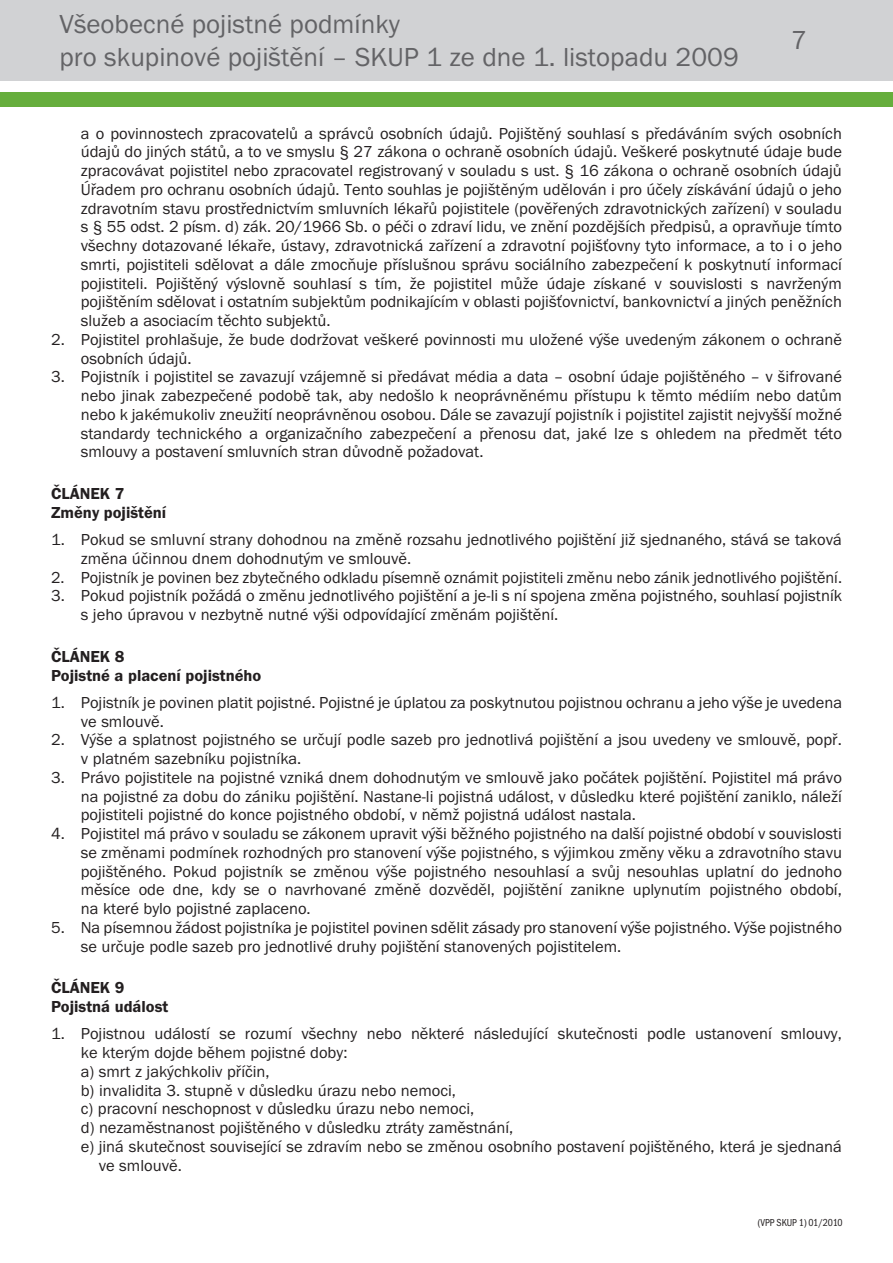
<style>
.page{position:relative;width:893px;height:1263px;background:#fff}
.page>*{position:absolute;margin:0;border:0;box-sizing:border-box;transform-origin:0 0}
.t1{font:27px/32.4px "Franklin Got Itc TOT Boo";color:#636366}
.t2{font:16.5px/18.8px "Franklin Got Itc TOT Boo";color:#231f20}
.t3{font:16.5px/18.8px "Franklin Got Itc TOT Dem";color:#231f20}
.t4{font:10.5px "Franklin Got Itc TOT Boo Con";color:#231f20;scale:.96 1}
</style>
<div class="page">
<div style="left:0;top:0;width:893px;height:81px;background:#d1d2d4"></div>
<div style="left:0;top:92px;width:893px;height:15px;background:#66ae3d"></div>
<h1 class="t1" style="left:60px;top:8px;width:681px">Všeobecné pojistné podmínky<br>pro skupinové pojištění – SKUP 1 ze dne 1. listopadu 2009</h1>
<h1 class="t1" style="left:791px;top:25px;width:17px">7</h1>
<p class="t2" style="left:81px;top:124px;width:763px;text-align:justify">a o povinnostech zpracovatelů a správců osobních údajů. Pojištěný souhlasí s předáváním svých osobních údajů do jiných států, a to ve smyslu § 27 zákona o ochraně osobních údajů. Veškeré poskytnuté údaje bude zpracovávat pojistitel nebo zpracovatel registrovaný v souladu s ust. § 16 zákona o ochraně osobních údajů Úřadem pro ochranu osobních údajů. Tento souhlas je pojištěným udělován i pro účely získávání údajů o jeho zdravotním stavu prostřednictvím smluvních lékařů pojistitele (pověřených zdravotnických zařízení) v souladu s § 55 odst. 2 písm. d) zák. 20/1966 Sb. o péči o zdraví lidu, ve znění pozdějších předpisů, a opravňuje tímto všechny dotazované lékaře, ústavy, zdravotnická zařízení a zdravotní pojišťovny tyto informace, a to i o jeho smrti, pojistiteli sdělovat a dále zmocňuje příslušnou správu sociálního zabezpečení k poskytnutí informací pojistiteli. Pojištěný výslovně souhlasí s tím, že pojistitel může údaje získané v souvislosti s navrženým pojištěním sdělovat i ostatním subjektům podnikajícím v oblasti pojišťovnictví, bankovnictví a jiných peněžních služeb a asociacím těchto subjektů.</p>
<p class="t2" style="left:81px;top:330px;width:763px;text-indent:-30px">2. Pojistitel prohlašuje, že bude dodržovat veškeré povinnosti mu uložené výše uvedeným zákonem o ochraně osobních údajů.</p>
<p class="t2" style="left:81px;top:368px;width:763px;text-align:justify;text-indent:-30px">3. Pojistník i pojistitel se zavazují vzájemně si předávat média a data – osobní údaje pojištěného – v šifrované nebo jinak zabezpečené podobě tak, aby nedošlo k neoprávněnému přístupu k těmto médiím nebo datům nebo k jakémukoliv zneužití neoprávněnou osobou. Dále se zavazují pojistník i pojistitel zajistit nejvyšší možné standardy technického a organizačního zabezpečení a přenosu dat, jaké lze s ohledem na předmět této smlouvy a postavení smluvních stran důvodně požadovat.</p>
<p class="t3" style="left:51px;top:484px;width:117px">ČLÁNEK 7<br>Změny pojištění</p>
<p class="t2" style="left:81px;top:530px;width:763px;text-indent:-30px">1. Pokud se smluvní strany dohodnou na změně rozsahu jednotlivého pojištění již sjednaného, stává se taková změna účinnou dnem dohodnutým ve smlouvě.</p>
<p class="t2" style="left:51px;top:568px;width:792px">2. Pojistník je povinen bez zbytečného odkladu písemně oznámit pojistiteli změnu nebo zánik jednotlivého pojištění.</p>
<p class="t2" style="left:81px;top:587px;width:763px;text-indent:-30px">3. Pokud pojistník požádá o změnu jednotlivého pojištění a je-li s ní spojena změna pojistného, souhlasí pojistník s jeho úpravou v nezbytně nutné výši odpovídající změnám pojištění.</p>
<p class="t3" style="left:51px;top:647px;width:212px">ČLÁNEK 8<br>Pojistné a placení pojistného</p>
<p class="t2" style="left:81px;top:693px;width:763px;text-indent:-30px">1. Pojistník je povinen platit pojistné. Pojistné je úplatou za poskytnutou pojistnou ochranu a jeho výše je uvedena ve smlouvě.</p>
<p class="t2" style="left:81px;top:731px;width:763px;text-indent:-30px">2. Výše a splatnost pojistného se určují podle sazeb pro jednotlivá pojištění a jsou uvedeny ve smlouvě, popř. v platném sazebníku pojistníka.</p>
<p class="t2" style="left:81px;top:768px;width:763px;text-align:justify;text-indent:-30px">3. Právo pojistitele na pojistné vzniká dnem dohodnutým ve smlouvě jako počátek pojištění. Pojistitel má právo na pojistné za dobu do zániku pojištění. Nastane-li pojistná událost, v důsledku které pojištění zaniklo, náleží pojistiteli pojistné do konce pojistného období, v němž pojistná událost nastala.</p>
<p class="t2" style="left:81px;top:824px;width:763px;text-align:justify;text-indent:-30px">4. Pojistitel má právo v souladu se zákonem upravit výši běžného pojistného na další pojistné období v souvislosti se změnami podmínek rozhodných pro stanovení výše pojistného, s výjimkou změny věku a zdravotního stavu pojištěného. Pokud pojistník se změnou výše pojistného nesouhlasí a svůj nesouhlas uplatní do jednoho měsíce ode dne, kdy se o navrhované změně dozvěděl, pojištění zanikne uplynutím pojistného období, na které bylo pojistné zaplaceno.</p>
<p class="t2" style="left:81px;top:918px;width:763px;text-indent:-30px">5. Na písemnou žádost pojistníka je pojistitel povinen sdělit zásady pro stanovení výše pojistného. Výše pojistného se určuje podle sazeb pro jednotlivé druhy pojištění stanovených pojistitelem.</p>
<p class="t3" style="left:51px;top:979px;width:119px">ČLÁNEK 9<br>Pojistná událost</p>
<p class="t2" style="left:51px;top:1025px;width:792px">1. Pojistnou událostí se rozumí všechny nebo některé následující skutečnosti podle ustanovení smlouvy,</p>
<p class="t2" style="left:81px;top:1043px;width:268px">ke kterým dojde během pojistné doby:</p>
<p class="t2" style="left:81px;top:1062px;width:190px">a) smrt z jakýchkoliv příčin,</p>
<p class="t2" style="left:81px;top:1081px;width:377px">b) invalidita 3. stupně v důsledku úrazu nebo nemoci,</p>
<p class="t2" style="left:81px;top:1100px;width:395px">c) pracovní neschopnost v důsledku úrazu nebo nemoci,</p>
<p class="t2" style="left:81px;top:1118px;width:434px">d) nezaměstnanost pojištěného v důsledku ztráty zaměstnání,</p>
<p class="t2" style="left:81px;top:1137px;width:763px">e) jiná skutečnost související se zdravím nebo se změnou osobního postavení pojištěného, která je sjednaná</p>
<p class="t2" style="left:99px;top:1156px;width:85px">ve smlouvě.</p>
<p class="t4" style="left:758px;top:1217px;width:90px">(VPP SKUP 1) 01/2010</p>
</div>
